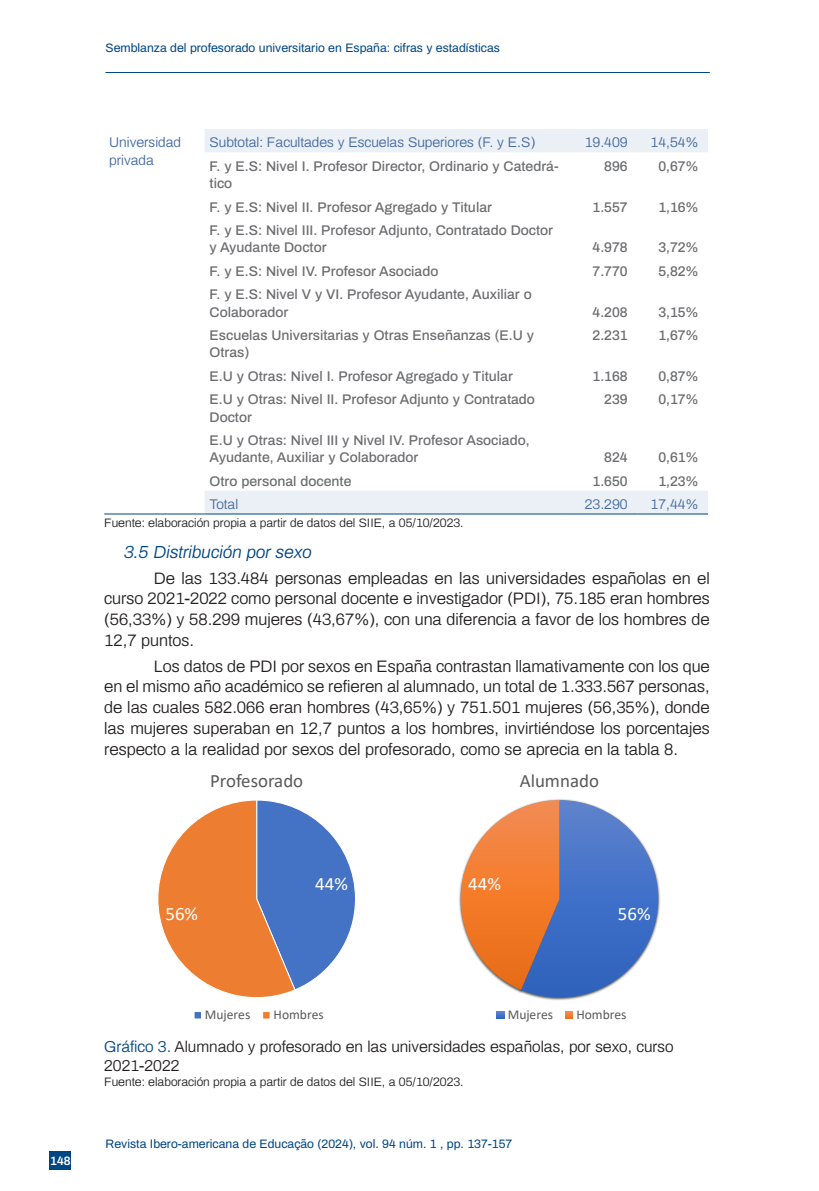
<style>
.page{position:relative;width:819px;height:1191px;background:#fff}
.page>*{position:absolute;margin:0;border:0;box-sizing:border-box;transform-origin:0 0}
.t1{font:18.9px "Calibri";color:#595959}
.t2{font:18.9px "Calibri";color:#fff}
.t3{font:italic 300 17.5px "Archivo";color:#004684}
.RIE_Texto{font:300 16.62px/20.8px "Archivo";color:#231f20;text-align:justify}
.RIE_Título_Grafico{font:300 15.75px/19.6px "Archivo";color:#231f20}
.RIE_TablaTexto{font:500 14px/17.5px "Archivo";color:#6c6d70}
.RIE_TablaTexto-2{font:300 14px/17.5px "Archivo";color:#4269a0}
.t4{font:13.47px "Calibri";color:#595959}
.t5{font:12.25px "Archivo";color:#004684}
.RIE_Fuente{font:300 12.25px "Archivo";color:#231f20}
.t6{font:600 12.25px "Archivo";color:#fff}
.s1{color:#004684}
</style>
<div class="page">
<hr style="left:105px;top:72px;width:604px;height:1px;background:#004684">
<svg style="left:204px;top:129px;width:504px;height:385px"></svg>
<hr style="left:104px;top:514px;width:100px;height:1px;background:#004684">
<hr style="left:204px;top:514px;width:363px;height:1px;background:#004684">
<hr style="left:567px;top:514px;width:70px;height:1px;background:#004684">
<hr style="left:637px;top:514px;width:71px;height:1px;background:#004684">
<img style="left:534px;top:799px;width:126px;height:202px">
<svg style="left:459px;top:800px;width:199px;height:197px"></svg>
<svg style="left:497px;top:1011px;width:7px;height:8px"></svg>
<svg style="left:565px;top:1011px;width:8px;height:8px"></svg>
<svg style="left:158px;top:800px;width:198px;height:198px"></svg>
<div style="left:193px;top:1011px;width:9px;height:8px;background:#4472c4;border:1px solid #fff"></div>
<div style="left:262px;top:1011px;width:8px;height:8px;background:#ed7d31;border:1px solid #fff"></div>
<div style="left:50px;top:1151px;width:21px;height:19px;background:#004684"></div>
<p class="t5" style="left:106px;top:39px;width:396px">Semblanza del profesorado universitario en España: cifras y estadísticas</p>
<p class="RIE_TablaTexto-2" style="left:109px;top:133px;width:73px">Universidad privada</p>
<p class="RIE_TablaTexto-2" style="left:209px;top:133px;width:327px">Subtotal: Facultades y Escuelas Superiores (F. y E.S)</p>
<p class="RIE_TablaTexto-2" style="left:584px;top:133px;width:44px">19.409</p>
<p class="RIE_TablaTexto-2" style="left:650px;top:133px;width:49px">14,54%</p>
<p class="RIE_TablaTexto" style="left:209px;top:156px;width:350px">F. y E.S: Nivel I. Profesor Director, Ordinario y Catedrá&shy;tico</p>
<p class="RIE_TablaTexto" style="left:604px;top:156px;width:25px">896</p>
<p class="RIE_TablaTexto" style="left:658px;top:156px;width:41px">0,67%</p>
<p class="RIE_TablaTexto" style="left:209px;top:197px;width:284px">F. y E.S: Nivel II. Profesor Agregado y Titular</p>
<p class="RIE_TablaTexto" style="left:592px;top:197px;width:37px">1.557</p>
<p class="RIE_TablaTexto" style="left:658px;top:197px;width:41px">1,16%</p>
<p class="RIE_TablaTexto" style="left:209px;top:220px;width:345px">F. y E.S: Nivel III. Profesor Adjunto, Contratado Doctor y Ayudante Doctor</p>
<p class="RIE_TablaTexto" style="left:592px;top:238px;width:37px">4.978</p>
<p class="RIE_TablaTexto" style="left:658px;top:238px;width:41px">3,72%</p>
<p class="RIE_TablaTexto" style="left:209px;top:261px;width:230px">F. y E.S: Nivel IV. Profesor Asociado</p>
<p class="RIE_TablaTexto" style="left:592px;top:261px;width:37px">7.770</p>
<p class="RIE_TablaTexto" style="left:658px;top:261px;width:41px">5,82%</p>
<p class="RIE_TablaTexto" style="left:209px;top:284px;width:323px">F. y E.S: Nivel V y VI. Profesor Ayudante, Auxiliar o<br>Colaborador</p>
<p class="RIE_TablaTexto" style="left:592px;top:302px;width:37px">4.208</p>
<p class="RIE_TablaTexto" style="left:658px;top:302px;width:41px">3,15%</p>
<p class="RIE_TablaTexto" style="left:209px;top:325px;width:326px">Escuelas Universitarias y Otras Enseñanzas (E.U y<br>Otras)</p>
<p class="RIE_TablaTexto" style="left:592px;top:325px;width:37px">2.231</p>
<p class="RIE_TablaTexto" style="left:658px;top:325px;width:41px">1,67%</p>
<p class="RIE_TablaTexto" style="left:209px;top:366px;width:305px">E.U y Otras: Nivel I. Profesor Agregado y Titular</p>
<p class="RIE_TablaTexto" style="left:592px;top:366px;width:37px">1.168</p>
<p class="RIE_TablaTexto" style="left:658px;top:366px;width:41px">0,87%</p>
<p class="RIE_TablaTexto" style="left:209px;top:389px;width:327px">E.U y Otras: Nivel II. Profesor Adjunto y Contratado<br>Doctor</p>
<p class="RIE_TablaTexto" style="left:604px;top:389px;width:25px">239</p>
<p class="RIE_TablaTexto" style="left:658px;top:389px;width:41px">0,17%</p>
<p class="RIE_TablaTexto" style="left:209px;top:430px;width:321px">E.U y Otras: Nivel III y Nivel IV. Profesor Asociado,<br>Ayudante, Auxiliar y Colaborador</p>
<p class="RIE_TablaTexto" style="left:604px;top:448px;width:25px">824</p>
<p class="RIE_TablaTexto" style="left:658px;top:448px;width:41px">0,61%</p>
<p class="RIE_TablaTexto" style="left:209px;top:471px;width:143px">Otro personal docente</p>
<p class="RIE_TablaTexto" style="left:592px;top:471px;width:37px">1.650</p>
<p class="RIE_TablaTexto" style="left:658px;top:471px;width:41px">1,23%</p>
<p class="RIE_TablaTexto-2" style="left:209px;top:494px;width:30px">Total</p>
<p class="RIE_TablaTexto-2" style="left:584px;top:494px;width:44px">23.290</p>
<p class="RIE_TablaTexto-2" style="left:650px;top:494px;width:49px">17,44%</p>
<p class="RIE_Fuente" style="left:104px;top:513px;width:361px">Fuente: elaboración propia a partir de datos del SIIE, a 05/10/2023.</p>
<p class="t3" style="left:124px;top:539px;width:189px">3.5 Distribución por sexo</p>
<p class="RIE_Texto" style="left:104px;top:566px;width:607px;text-indent:50px">De las 133.484 personas empleadas en las universidades españolas en el curso 2021-2022 como personal docente e investigador (PDI), 75.185 eran hombres (56,33%) y 58.299 mujeres (43,67%), con una diferencia a favor de los hombres de 12,7 puntos.</p>
<p class="RIE_Texto" style="left:104px;top:654px;width:607px;text-indent:50px">Los datos de PDI por sexos en España contrastan llamativamente con los que en el mismo año académico se refieren al alumnado, un total de 1.333.567 personas, de las cuales 582.066 eran hombres (43,65%) y 751.501 mujeres (56,35%), donde las mujeres superaban en 12,7 puntos a los hombres, invirtiéndose los porcentajes respecto a la realidad por sexos del profesorado, como se aprecia en la tabla 8.</p>
<p class="t1" style="left:210px;top:767px;width:95px">Profesorado</p>
<p class="t1" style="left:520px;top:767px;width:81px">Alumnado</p>
<p class="t2" style="left:165px;top:901px;width:34px">56%</p>
<p class="t2" style="left:315px;top:870px;width:34px">44%</p>
<p class="t2" style="left:468px;top:870px;width:34px">44%</p>
<p class="t2" style="left:618px;top:901px;width:34px">56%</p>
<p class="t6" style="left:50px;top:1152px;width:22px">148</p>
<p class="t4" style="left:205px;top:1005px;width:47px">Mujeres</p>
<p class="t4" style="left:273px;top:1005px;width:52px">Hombres</p>
<p class="RIE_Título_Grafico" style="left:104px;top:1035px;width:571px"><span class="s1">Gráfico 3.</span> Alumnado y profesorado en las universidades españolas, por sexo, curso<br>2021-2022</p>
<p class="RIE_Fuente" style="left:104px;top:1072px;width:361px">Fuente: elaboración propia a partir de datos del SIIE, a 05/10/2023.</p>
<p class="t4" style="left:507px;top:1005px;width:47px">Mujeres</p>
<p class="t4" style="left:576px;top:1005px;width:52px">Hombres</p>
<p class="t5" style="left:106px;top:1135px;width:408px">Revista Ibero-americana de Educação (2024), vol. 94 núm. 1 , pp. 137-157</p>
</div>
